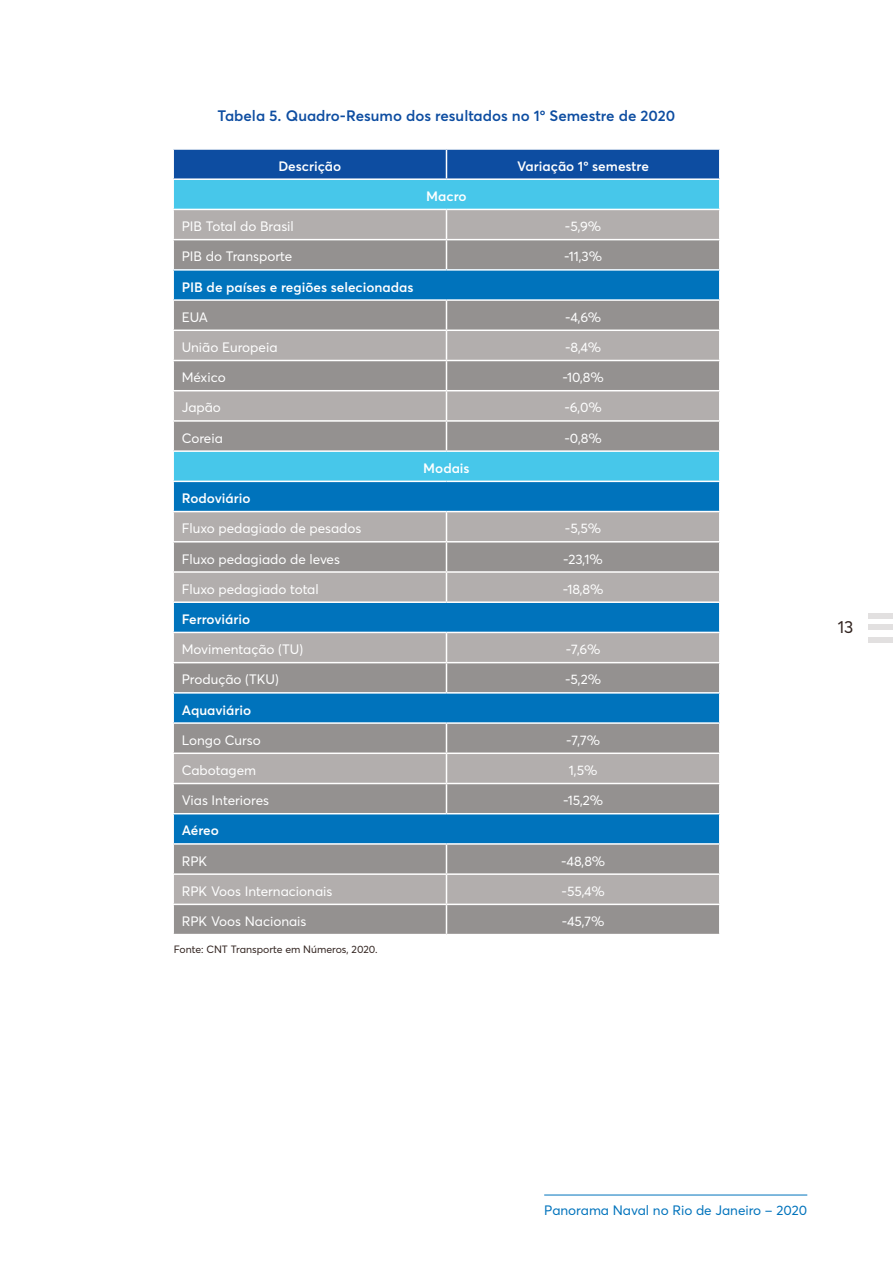
<style>
.page{position:relative;width:893px;height:1263px;background:#fff}
.page>*{position:absolute;margin:0;border:0;box-sizing:border-box;transform-origin:0 0}
.t1{font:17.25px "Averta";color:#322420}
.t2{font:600 15px "Averta";color:#0d4da1}
.t3{font:13.5px "Averta";color:#fff}
.t4{font:600 13.5px "Averta";color:#fff}
.t5{font:13.5px "Averta";color:#0073bc}
.t6{font:10.5px "Averta";color:#322420}
</style>
<div class="page">
<hr style="left:544px;top:1195px;width:263px;height:1px;background:#0073bc">
<div style="left:868px;top:613px;width:25px;height:5px;background:#e2e0e0"></div>
<div style="left:868px;top:625px;width:25px;height:5px;background:#e2e0e0"></div>
<div style="left:868px;top:637px;width:25px;height:5px;background:#e2e0e0"></div>
<svg style="left:173px;top:149px;width:547px;height:786px;background:#7c9bad"></svg>
<hr style="left:172px;top:843px;width:274px;height:2px;background:#fff">
<hr style="left:446px;top:843px;width:274px;height:2px;background:#fff">
<p class="t2" style="left:218px;top:105px;width:459px">Tabela 5. Quadro-Resumo dos resultados no 1º Semestre de 2020</p>
<p class="t4" style="left:278px;top:156px;width:64px">Descrição</p>
<p class="t4" style="left:517px;top:156px;width:133px">Variação 1º semestre</p>
<p class="t4" style="left:426px;top:187px;width:42px">Macro</p>
<p class="t3" style="left:182px;top:217px;width:114px">PIB Total do Brasil</p>
<p class="t3" style="left:565px;top:217px;width:38px">-5,9%</p>
<p class="t3" style="left:182px;top:247px;width:112px">PIB do Transporte</p>
<p class="t3" style="left:564px;top:247px;width:39px">-11,3%</p>
<p class="t4" style="left:182px;top:277px;width:233px">PIB de países e regiões selecionadas</p>
<p class="t3" style="left:182px;top:308px;width:28px">EUA</p>
<p class="t3" style="left:565px;top:308px;width:38px">-4,6%</p>
<p class="t3" style="left:182px;top:338px;width:97px">União Europeia</p>
<p class="t3" style="left:565px;top:338px;width:38px">-8,4%</p>
<p class="t3" style="left:182px;top:368px;width:46px">México</p>
<p class="t3" style="left:562px;top:368px;width:43px">-10,8%</p>
<p class="t3" style="left:182px;top:398px;width:41px">Japão</p>
<p class="t3" style="left:564px;top:398px;width:39px">-6,0%</p>
<p class="t3" style="left:182px;top:429px;width:43px">Coreia</p>
<p class="t3" style="left:564px;top:429px;width:39px">-0,8%</p>
<p class="t4" style="left:423px;top:459px;width:48px">Modais</p>
<p class="t4" style="left:182px;top:489px;width:70px">Rodoviário</p>
<p class="t3" style="left:182px;top:519px;width:181px">Fluxo pedagiado de pesados</p>
<p class="t3" style="left:565px;top:519px;width:38px">-5,5%</p>
<p class="t3" style="left:182px;top:549px;width:160px">Fluxo pedagiado de leves</p>
<p class="t3" style="left:563px;top:549px;width:41px">-23,1%</p>
<p class="t3" style="left:182px;top:580px;width:139px">Fluxo pedagiado total</p>
<p class="t3" style="left:563px;top:580px;width:42px">-18,8%</p>
<p class="t4" style="left:182px;top:610px;width:70px">Ferroviário</p>
<p class="t3" style="left:182px;top:640px;width:123px">Movimentação (TU)</p>
<p class="t3" style="left:566px;top:640px;width:36px">-7,6%</p>
<p class="t3" style="left:182px;top:670px;width:99px">Produção (TKU)</p>
<p class="t3" style="left:565px;top:670px;width:38px">-5,2%</p>
<p class="t4" style="left:182px;top:700px;width:71px">Aquaviário</p>
<p class="t3" style="left:182px;top:731px;width:81px">Longo Curso</p>
<p class="t3" style="left:566px;top:731px;width:35px">-7,7%</p>
<p class="t3" style="left:182px;top:761px;width:76px">Cabotagem</p>
<p class="t3" style="left:569px;top:761px;width:30px">1,5%</p>
<p class="t3" style="left:182px;top:791px;width:89px">Vias Interiores</p>
<p class="t3" style="left:563px;top:791px;width:42px">-15,2%</p>
<p class="t4" style="left:182px;top:821px;width:39px">Aéreo</p>
<p class="t3" style="left:182px;top:852px;width:27px">RPK</p>
<p class="t3" style="left:561px;top:852px;width:46px">-48,8%</p>
<p class="t3" style="left:182px;top:882px;width:152px">RPK Voos Internacionais</p>
<p class="t3" style="left:561px;top:882px;width:45px">-55,4%</p>
<p class="t3" style="left:182px;top:912px;width:126px">RPK Voos Nacionais</p>
<p class="t3" style="left:562px;top:912px;width:44px">-45,7%</p>
<p class="t6" style="left:174px;top:942px;width:205px">Fonte: CNT Transporte em Números, 2020.</p>
<p class="t1" style="left:838px;top:615px;width:17px">13</p>
<p class="t5" style="left:544px;top:1200px;width:265px">Panorama Naval no Rio de Janeiro - 2020</p>
</div>
